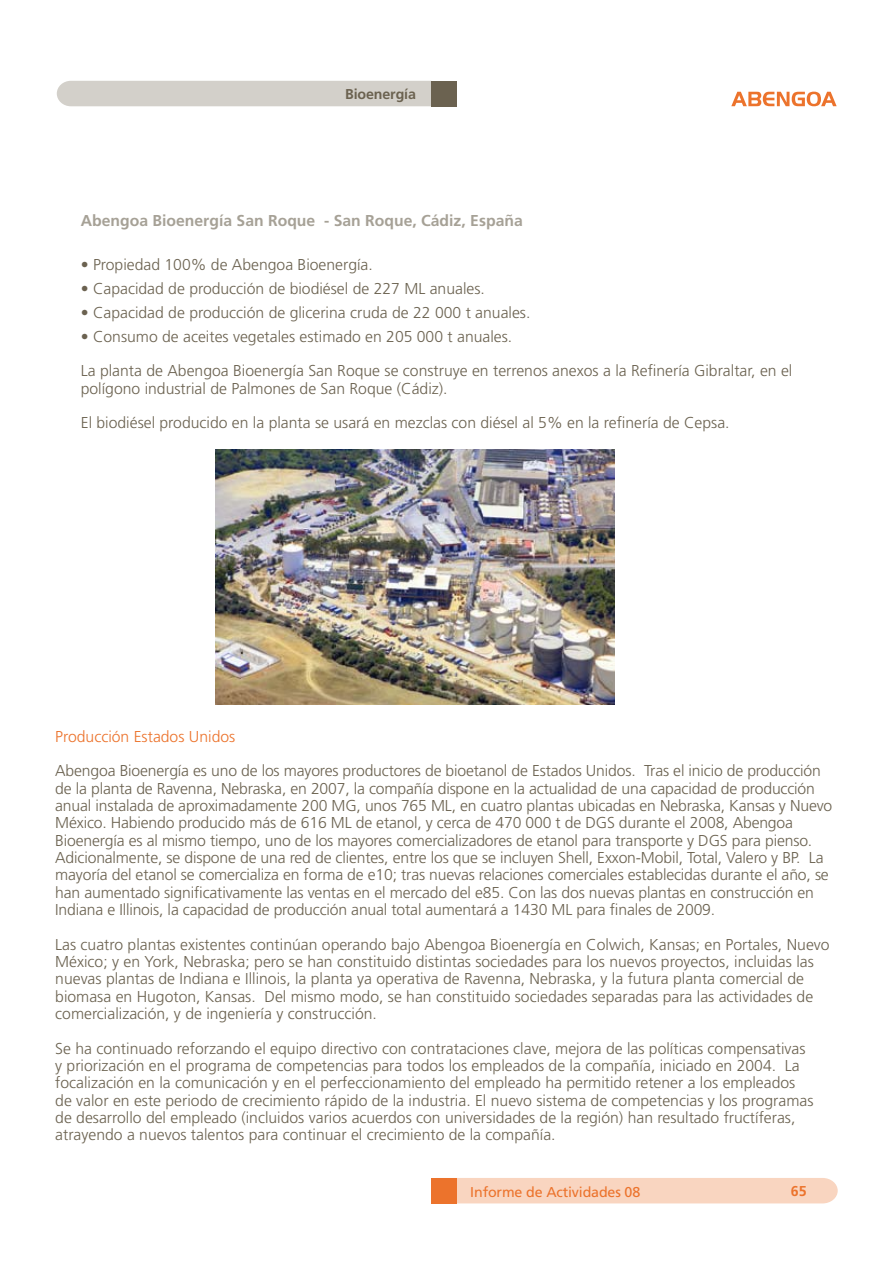
<style>
.page{position:relative;width:893px;height:1263px;background:#fff}
.page>*{position:absolute;margin:0;border:0;box-sizing:border-box;transform-origin:0 0}
.t1{font:300 15.75px/17.2px "Frutiger";color:#6b6250}
.t2{font:700 15.75px "Frutiger";color:#a6a196}
.t3{font:300 15.75px "Frutiger";color:#ec732c}
.t4{font:14.25px "Frutiger";letter-spacing:-.01em;color:#ec732c}
.t5{font:700 14.25px "Frutiger";letter-spacing:-.01em;color:#6b6250}
.t6{font:700 14.25px "Frutiger";color:#ec732c}
</style>
<div class="page">
<svg style="left:731px;top:92px;width:106px;height:14px"></svg>
<div style="left:57px;top:81px;width:374px;height:25px;background:#d3d0ca"></div>
<div style="left:431px;top:81px;width:26px;height:25px;background:#6b6250"></div>
<div style="left:456px;top:1178px;width:382px;height:25px;background:#f9d5c0"></div>
<div style="left:431px;top:1178px;width:25px;height:25px;background:#ec732c"></div>
<img style="left:215px;top:449px;width:399px;height:255px">
<p class="t5" style="left:345px;top:86px;width:72px">Bioenergía</p>
<p class="t2" style="left:81px;top:211px;width:443px">Abengoa Bioenergía San Roque - San Roque, Cádiz, España</p>
<p class="t1" style="left:81px;top:256px;width:294px">• Propiedad 100% de Abengoa Bioenergía.</p>
<p class="t1" style="left:81px;top:280px;width:406px">• Capacidad de producción de biodiésel de 227 ML anuales.</p>
<p class="t1" style="left:81px;top:304px;width:451px">• Capacidad de producción de glicerina cruda de 22 000 t anuales.</p>
<p class="t1" style="left:81px;top:319px;width:713px;line-height:34.7px">• Consumo de aceites vegetales estimado en 205 000 t anuales.<br>La planta de Abengoa Bioenergía San Roque se construye en terrenos anexos a la Refinería Gibraltar, en el</p>
<p class="t1" style="left:81px;top:371px;width:650px;line-height:34.7px">polígono industrial de Palmones de San Roque (Cádiz).<br>El biodiésel producido en la planta se usará en mezclas con diésel al 5% en la refinería de Cepsa.</p>
<p class="t3" style="left:55px;top:727px;width:182px">Producción Estados Unidos</p>
<p class="t1" style="left:55px;top:762px;width:778px">Abengoa Bioenergía es uno de los mayores productores de bioetanol de Estados Unidos. Tras el inicio de producción de la planta de Ravenna, Nebraska, en 2007, la compañía dispone en la actualidad de una capacidad de producción anual instalada de aproximadamente 200 MG, unos 765 ML, en cuatro plantas ubicadas en Nebraska, Kansas y Nuevo México. Habiendo producido más de 616 ML de etanol, y cerca de 470 000 t de DGS durante el 2008, Abengoa Bioenergía es al mismo tiempo, uno de los mayores comercializadores de etanol para transporte y DGS para pienso.<br>Adicionalmente, se dispone de una red de clientes, entre los que se incluyen Shell, Exxon-Mobil, Total, Valero y BP. La mayoría del etanol se comercializa en forma de e10; tras nuevas relaciones comerciales establecidas durante el año, se han aumentado significativamente las ventas en el mercado del e85. Con las dos nuevas plantas en construcción en Indiana e Illinois, la capacidad de producción anual total aumentará a 1430 ML para finales de 2009.</p>
<p class="t1" style="left:55px;top:935px;width:776px">Las cuatro plantas existentes continúan operando bajo Abengoa Bioenergía en Colwich, Kansas; en Portales, Nuevo México; y en York, Nebraska; pero se han constituido distintas sociedades para los nuevos proyectos, incluidas las nuevas plantas de Indiana e Illinois, la planta ya operativa de Ravenna, Nebraska, y la futura planta comercial de biomasa en Hugoton, Kansas. Del mismo modo, se han constituido sociedades separadas para las actividades de comercialización, y de ingeniería y construcción.</p>
<p class="t1" style="left:55px;top:1039px;width:760px">Se ha continuado reforzando el equipo directivo con contrataciones clave, mejora de las políticas compensativas y priorización en el programa de competencias para todos los empleados de la compañía, iniciado en 2004. La focalización en la comunicación y en el perfeccionamiento del empleado ha permitido retener a los empleados de valor en este periodo de crecimiento rápido de la industria. El nuevo sistema de competencias y los programas de desarrollo del empleado (incluidos varios acuerdos con universidades de la región) han resultado fructíferas, atrayendo a nuevos talentos para continuar el crecimiento de la compañía.</p>
<p class="t4" style="left:470px;top:1183px;width:172px">Informe de Actividades 08</p>
<p class="t6" style="left:791px;top:1183px;width:17px">65</p>
</div>
